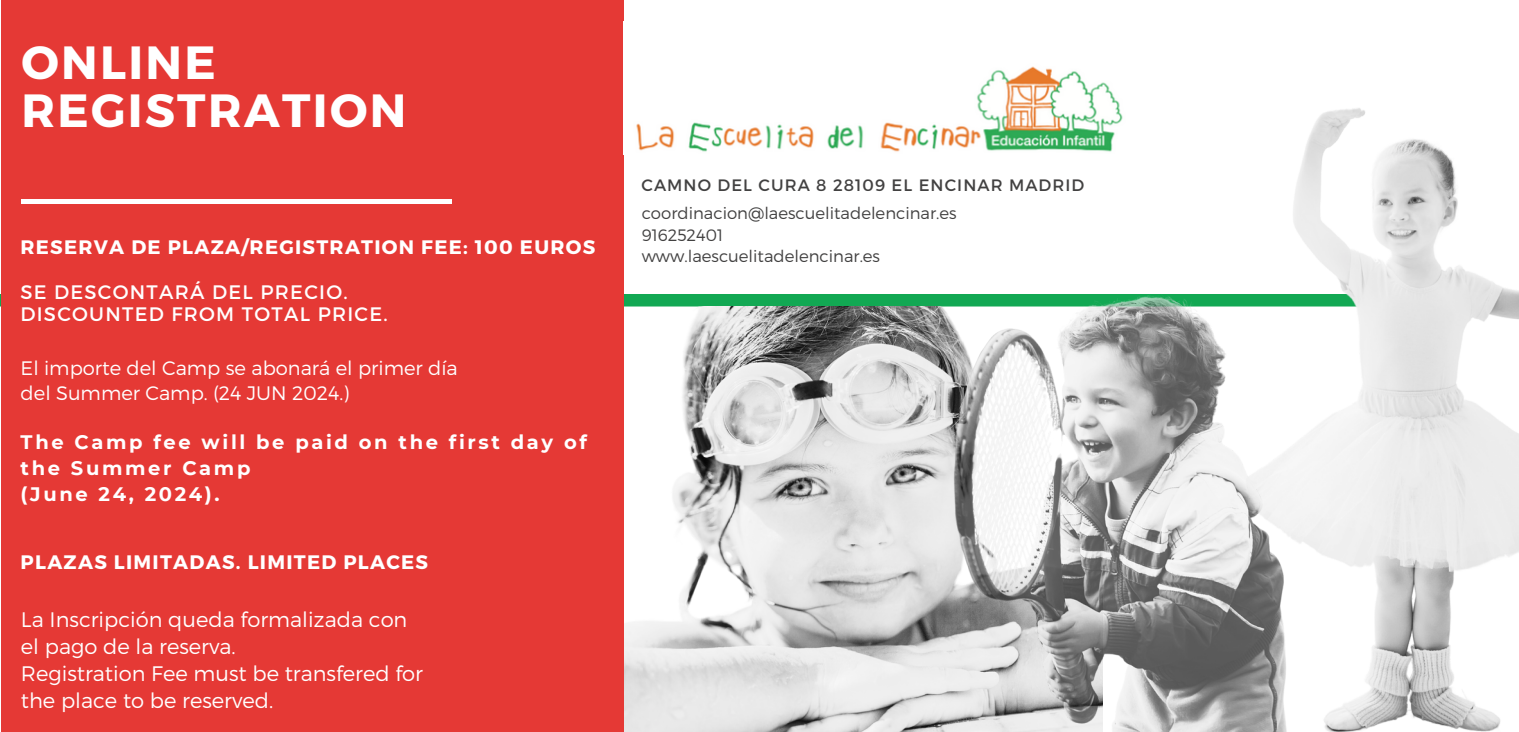
<style>
.page{position:relative;width:1519px;height:732px;background:#fff}
.page>*{position:absolute;margin:0;border:0;box-sizing:border-box;transform-origin:0 0}
.t1{font:700 46.5px/48.3px "Montserrat";letter-spacing:.05em;color:#fff}
.t2{font:300 21px/27px "Montserrat";color:#fff}
.t3{font:700 19.5px "Montserrat";letter-spacing:.065em;color:#fff}
.t4{font:300 19.5px/24.8px "Montserrat";color:#fff}
.t5{font:700 19.5px/25.8px "Montserrat";letter-spacing:.135em;color:#fff}
.t6{font:19.5px/22.5px "Montserrat";letter-spacing:.065em;color:#fff}
.t7{font:300 16.5px "Montserrat";color:#424141}
.t8{font:16.5px "Montserrat";letter-spacing:.065em;color:#424141}
</style>
<div class="page">
<div style="left:0;top:294px;width:776px;height:12px;background:#12a853"></div>
<img style="left:623px;top:306px;width:153px;height:425px">
<img style="left:776px;top:108px;width:725px;height:623px">
<img style="left:889px;top:287px;width:630px;height:444px">
<div style="left:1px;top:0;width:622px;height:731px;background:#e53935"></div>
<img style="left:636px;top:66px;width:520px;height:88px">
<hr style="left:21px;top:199px;width:431px;height:4px;background:#fff">
<h5 class="t1" style="left:21px;top:36px;width:386px">ONLINE<br>REGISTRATION</h5>
<h5 class="t3" style="left:20px;top:234px;width:576px">RESERVA DE PLAZA/REGISTRATION FEE: 100 EUROS</h5>
<p class="t6" style="left:20px;top:279px;width:369px">SE DESCONTARÁ DEL PRECIO.<br>DISCOUNTED FROM TOTAL PRICE.</p>
<h4 class="t4" style="left:21px;top:354px;width:439px">El importe del Camp se abonará el primer día del Summer Camp. (24 JUN 2024.)</h4>
<h2 class="t5" style="left:21px;top:429px;width:568px">The Camp fee will be paid on the first day of the Summer Camp<br>(June 24, 2024).</h2>
<p class="t3" style="left:21px;top:549px;width:409px">PLAZAS LIMITADAS. LIMITED PLACES</p>
<p class="t2" style="left:21px;top:605px;width:404px">La Inscripción queda formalizada con el pago de la reserva.<br>Registration Fee must be transfered for the place to be reserved.</p>
<p class="t8" style="left:641px;top:174px;width:444px">CAMNO DEL CURA 8 28109 EL ENCINAR MADRID</p>
<h6 class="t7" style="left:642px;top:203px;width:316px">coordinacion@laescuelitadelencinar.es</h6>
<p class="t7" style="left:642px;top:224px;width:83px">916252401</p>
<p class="t7" style="left:642px;top:245px;width:240px">www.laescuelitadelencinar.es</p>
</div>
